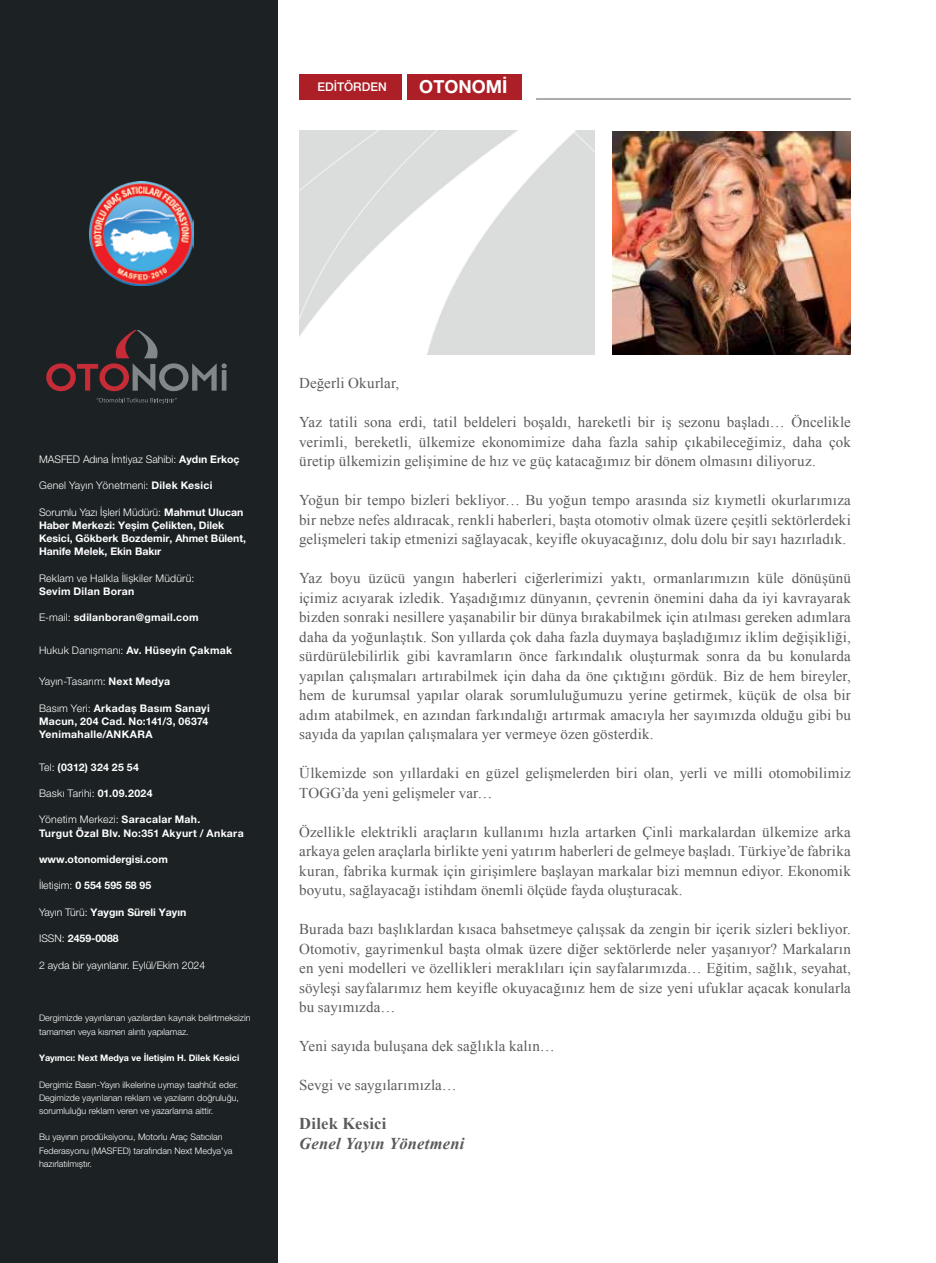
<style>
.page{position:relative;width:936px;height:1263px;background:#fff}
.page>*{position:absolute;margin:0;border:0;box-sizing:border-box;transform-origin:0 0}
.t1{font:700 18px "Helvetica Neue LT Pro";color:#fff}
.t2{font:italic 700 16.5px "Times New Roman";letter-spacing:.015em;color:#5a5b5d}
.t3{font:700 16.5px "Times New Roman";letter-spacing:.01em;color:#5a5b5d}
.t4{font:15px/19.5px "Times New Roman";letter-spacing:.01em;color:#5a5b5d;text-align:justify}
.t5{font:500 12px "Helvetica Neue LT Pro";color:#fff}
.t6{font:700 10.5px/13.2px "Helvetica Neue LT Pro";color:#fff}
.t7{font:300 10.5px "Helvetica Neue LT Pro";letter-spacing:.005em;color:#fff}
.t8{font:700 10.5px/13.2px "Helvetica Neue LT Pro";letter-spacing:.025em;color:#fff}
.t9{font:700 10.5px/13.2px "Helvetica Neue LT Pro";letter-spacing:.03em;color:#fff}
.t10{font:300 9px/13.2px "Helvetica Neue LT Pro";color:#fff}
.t11{font:700 9px "Helvetica Neue LT Pro";color:#fff}
.s1{font-weight:700}
.s2{font-weight:300}
</style>
<div class="page">
<img style="left:299px;top:131px;width:296px;height:223px">
<div style="left:0;top:0;width:278px;height:1263px;background:#1c2224"></div>
<div style="left:299px;top:74px;width:103px;height:26px;background:#ac1f27"></div>
<div style="left:407px;top:74px;width:115px;height:26px;background:#ac1f27"></div>
<svg style="left:46px;top:330px;width:181px;height:74px"></svg>
<img style="left:612px;top:131px;width:238px;height:223px">
<hr style="left:536px;top:99px;width:314px;height:1px;background:#5a5b5d">
<img style="left:89px;top:181px;width:104px;height:104px">
<p class="t5" style="left:317px;top:80px;width:71px">EDİTÖRDEN</p>
<p class="t1" style="left:419px;top:75px;width:89px">OTONOMİ</p>
<p class="t7" style="left:39px;top:453px;width:202px">MASFED Adına İmtiyaz Sahibi: <span class="s1">Aydın Erkoç</span></p>
<p class="t7" style="left:39px;top:479px;width:175px">Genel Yayın Yönetmeni: <span class="s1">Dilek Kesici</span></p>
<p class="t6" style="left:39px;top:505px;width:209px"><span class="s2">Sorumlu Yazı İşleri Müdürü:</span> Mahmut Ulucan Haber Merkezi: Yeşim Çelikten, Dilek Kesici, Gökberk Bozdemir, Ahmet Bülent, Hanife Melek, Ekin Bakır</p>
<p class="t7" style="left:39px;top:571px;width:157px">Reklam ve Halkla İlişkiler Müdürü:</p>
<p class="t8" style="left:39px;top:584px;width:97px">Sevim Dilan Boran</p>
<p class="t8" style="left:39px;top:610px;width:161px"><span class="s2">E-mail:</span> sdilanboran@gmail.com</p>
<p class="t8" style="left:39px;top:643px;width:195px"><span class="s2">Hukuk Danışmanı:</span> Av. Hüseyin Çakmak</p>
<p class="t7" style="left:39px;top:675px;width:132px">Yayın-Tasarım: <span class="s1">Next Medya</span></p>
<p class="t8" style="left:39px;top:701px;width:172px"><span class="s2">Basım Yeri:</span> Arkadaş Basım Sanayi<br>Macun, 204 Cad. No:141/3, 06374<br>Yenimahalle/ANKARA</p>
<p class="t9" style="left:39px;top:760px;width:101px"><span class="s2">Tel:</span> (0312) 324 25 54</p>
<p class="t7" style="left:39px;top:787px;width:115px">Baskı Tarihi: <span class="s1">01.09.2024</span></p>
<p class="t9" style="left:39px;top:813px;width:206px"><span class="s2">Yönetim Merkezi:</span> Saracalar Mah.<br>Turgut Özal Blv. No:351 Akyurt / Ankara</p>
<p class="t6" style="left:39px;top:852px;width:130px">www.otonomidergisi.com</p>
<p class="t6" style="left:39px;top:879px;width:114px"><span class="s2">İletişim:</span> 0 554 595 58 95</p>
<p class="t6" style="left:39px;top:905px;width:149px"><span class="s2">Yayın Türü:</span> Yaygın Süreli Yayın</p>
<p class="t6" style="left:39px;top:931px;width:81px"><span class="s2">ISSN:</span> 2459-0088</p>
<p class="t7" style="left:39px;top:958px;width:168px">2 ayda bir yayınlanır. Eylül/Ekim 2024</p>
<p class="t10" style="left:39px;top:1011px;width:213px">Dergimizde yayınlanan yazılardan kaynak belirtmeksizin tamamen veya kısmen alıntı yapılamaz.</p>
<p class="t11" style="left:39px;top:1052px;width:202px">Yayımcı: Next Medya ve İletişim H. Dilek Kesici</p>
<p class="t10" style="left:39px;top:1077px;width:201px;text-align:justify">Dergimiz Basın-Yayın ilkelerine uymayı taahhüt eder.<br>Degimizde yayınlanan reklam ve yazıların doğruluğu, sorumluluğu reklam veren ve yazarlarına aittir.</p>
<p class="t10" style="left:39px;top:1130px;width:195px">Bu yayının prodüksiyonu, Motorlu Araç Satıcıları<br>Federasyonu (MASFED) tarafından Next Medya’ya hazırlatılmıştır.</p>
<p class="t4" style="left:299px;top:373px;width:102px">Değerli Okurlar,</p>
<p class="t4" style="left:299px;top:412px;width:553px">Yaz tatili sona erdi, tatil beldeleri boşaldı, hareketli bir iş sezonu başladı… Öncelikle verimli, bereketli, ülkemize ekonomimize daha fazla sahip çıkabileceğimiz, daha çok üretip ülkemizin gelişimine de hız ve güç katacağımız bir dönem olmasını diliyoruz.</p>
<p class="t4" style="left:299px;top:490px;width:553px">Yoğun bir tempo bizleri bekliyor… Bu yoğun tempo arasında siz kıymetli okurlarımıza bir nebze nefes aldıracak, renkli haberleri, başta otomotiv olmak üzere çeşitli sektörlerdeki gelişmeleri takip etmenizi sağlayacak, keyifle okuyacağınız, dolu dolu bir sayı hazırladık.</p>
<p class="t4" style="left:299px;top:568px;width:553px">Yaz boyu üzücü yangın haberleri ciğerlerimizi yaktı, ormanlarımızın küle dönüşünü içimiz acıyarak izledik. Yaşadığımız dünyanın, çevrenin önemini daha da iyi kavrayarak bizden sonraki nesillere yaşanabilir bir dünya bırakabilmek için atılması gereken adımlara daha da yoğunlaştık. Son yıllarda çok daha fazla duymaya başladığımız iklim değişikliği, sürdürülebilirlik gibi kavramların önce farkındalık oluşturmak sonra da bu konularda yapılan çalışmaları artırabilmek için daha da öne çıktığını gördük. Biz de hem bireyler, hem de kurumsal yapılar olarak sorumluluğumuzu yerine getirmek, küçük de olsa bir adım atabilmek, en azından farkındalığı artırmak amacıyla her sayımızda olduğu gibi bu sayıda da yapılan çalışmalara yer vermeye özen gösterdik.</p>
<p class="t4" style="left:299px;top:763px;width:553px">Ülkemizde son yıllardaki en güzel gelişmelerden biri olan, yerli ve milli otomobilimiz<br>TOGG’da yeni gelişmeler var…</p>
<p class="t4" style="left:299px;top:822px;width:553px">Özellikle elektrikli araçların kullanımı hızla artarken Çinli markalardan ülkemize arka arkaya gelen araçlarla birlikte yeni yatırım haberleri de gelmeye başladı. Türkiye’de fabrika kuran, fabrika kurmak için girişimlere başlayan markalar bizi memnun ediyor. Ekonomik boyutu, sağlayacağı istihdam önemli ölçüde fayda oluşturacak.</p>
<p class="t4" style="left:299px;top:919px;width:553px">Burada bazı başlıklardan kısaca bahsetmeye çalışsak da zengin bir içerik sizleri bekliyor.<br>Otomotiv, gayrimenkul başta olmak üzere diğer sektörlerde neler yaşanıyor? Markaların en yeni modelleri ve özellikleri meraklıları için sayfalarımızda… Eğitim, sağlık, seyahat, söyleşi sayfalarımız hem keyifle okuyacağınız hem de size yeni ufuklar açacak konularla bu sayımızda…</p>
<p class="t4" style="left:299px;top:1036px;width:257px">Yeni sayıda buluşana dek sağlıkla kalın…</p>
<p class="t4" style="left:299px;top:1075px;width:159px">Sevgi ve saygılarımızla…</p>
<p class="t3" style="left:299px;top:1112px;width:88px">Dilek Kesici</p>
<p class="t2" style="left:299px;top:1132px;width:167px">Genel Yayın Yönetmeni</p>
</div>
